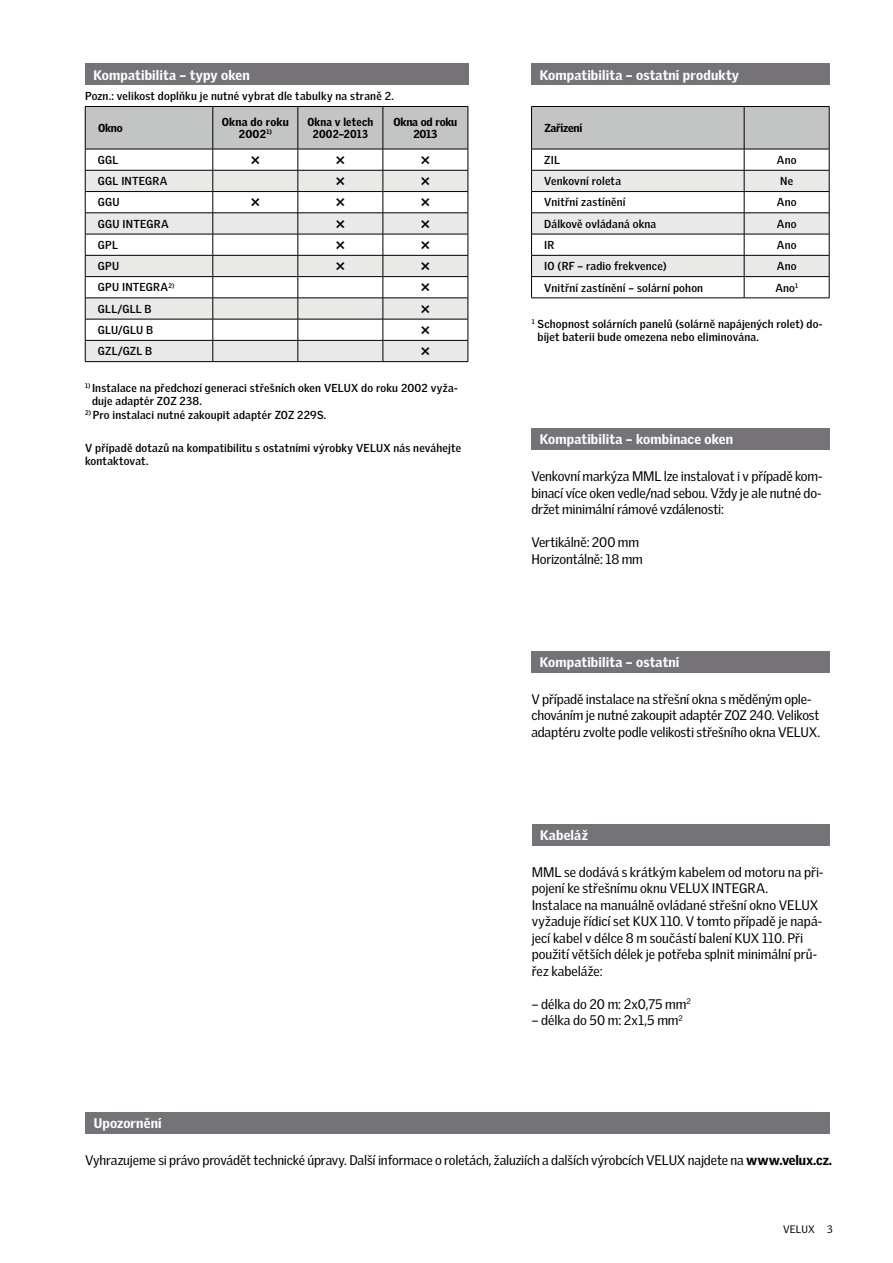
<style>
.page{position:relative;width:893px;height:1263px;background:#fff}
.page>*{position:absolute;margin:0;border:0;box-sizing:border-box;transform-origin:0 0}
.t1{font:700 16.5px "Velux Gothic";color:#000}
.t2{font:13.5px/16.5px "Velux Gothic";letter-spacing:-.005em;color:#000}
.t3{font:900 13.5px "Velux Gothic";letter-spacing:.01em;color:#fff}
.t4{font:700 11.25px/13.5px "Velux Gothic";letter-spacing:.015em;color:#000}
.t5{font:900 11.25px/12px "Velux Gothic";letter-spacing:-.02em;color:#000;text-align:center}
.t6{font:900 11.25px/12px "Velux Gothic";letter-spacing:.015em;color:#000;text-align:center}
.t7{font:900 11.25px/12px "Velux Gothic";letter-spacing:.015em;color:#000;text-align:center;scale:.95 1}
.t8{font:10.5px "Velux Gothic";letter-spacing:.015em;color:#000}
.s1{font-weight:900}
</style>
<div class="page">
<div style="left:85px;top:1112px;width:744px;height:22px;background:#757377"></div>
<div style="left:531px;top:64px;width:298px;height:21px;background:#757377"></div>
<svg style="left:531px;top:106px;width:299px;height:192px"></svg>
<hr style="left:531px;top:298px;width:213px;height:1px;background:#000">
<hr style="left:744px;top:298px;width:85px;height:1px;background:#000">
<div style="left:531px;top:428px;width:298px;height:22px;background:#757377"></div>
<div style="left:531px;top:651px;width:298px;height:21px;background:#757377"></div>
<div style="left:85px;top:64px;width:383px;height:21px;background:#757377"></div>
<svg style="left:85px;top:106px;width:384px;height:255px"></svg>
<hr style="left:85px;top:361px;width:128px;height:1px;background:#000">
<hr style="left:213px;top:361px;width:85px;height:1px;background:#000">
<hr style="left:298px;top:361px;width:85px;height:1px;background:#000">
<hr style="left:383px;top:361px;width:85px;height:1px;background:#000">
<div style="left:532px;top:824px;width:297px;height:21px;background:#757377"></div>
<p class="t3" style="left:94px;top:66px;width:158px">Kompatibilita – typy oken</p>
<p class="t4" style="left:85px;top:89px;width:310px">Pozn.: velikost doplňku je nutné vybrat dle tabulky na straně 2.</p>
<p class="t6" style="left:98px;top:122px;width:26px">Okno</p>
<p class="t6" style="left:222px;top:116px;width:69px">Okna do roku<br>2002<sup>1)</sup></p>
<p class="t7" style="left:308px;top:116px;width:71px">Okna v letech<br>2002–2013</p>
<p class="t5" style="left:394px;top:116px;width:65px">Okna od roku<br>2013</p>
<p class="t4" style="left:98px;top:153px;width:22px">GGL</p>
<p class="t1" style="left:250px;top:150px;width:11px">×</p>
<p class="t1" style="left:335px;top:150px;width:11px">×</p>
<p class="t1" style="left:420px;top:150px;width:11px">×</p>
<p class="t4" style="left:98px;top:174px;width:71px">GGL INTEGRA</p>
<p class="t1" style="left:335px;top:171px;width:11px">×</p>
<p class="t1" style="left:420px;top:171px;width:11px">×</p>
<p class="t4" style="left:98px;top:196px;width:23px">GGU</p>
<p class="t1" style="left:250px;top:192px;width:11px">×</p>
<p class="t1" style="left:335px;top:192px;width:11px">×</p>
<p class="t1" style="left:420px;top:192px;width:11px">×</p>
<p class="t4" style="left:98px;top:217px;width:72px">GGU INTEGRA</p>
<p class="t1" style="left:335px;top:214px;width:11px">×</p>
<p class="t1" style="left:420px;top:214px;width:11px">×</p>
<p class="t4" style="left:98px;top:238px;width:21px">GPL</p>
<p class="t1" style="left:335px;top:235px;width:11px">×</p>
<p class="t1" style="left:420px;top:235px;width:11px">×</p>
<p class="t4" style="left:98px;top:259px;width:23px">GPU</p>
<p class="t1" style="left:335px;top:256px;width:11px">×</p>
<p class="t1" style="left:420px;top:256px;width:11px">×</p>
<p class="t4" style="left:98px;top:281px;width:78px">GPU INTEGRA<sup>2)</sup></p>
<p class="t1" style="left:420px;top:278px;width:11px">×</p>
<p class="t4" style="left:98px;top:302px;width:55px">GLL/GLL B</p>
<p class="t1" style="left:420px;top:299px;width:11px">×</p>
<p class="t4" style="left:98px;top:323px;width:57px">GLU/GLU B</p>
<p class="t1" style="left:420px;top:320px;width:11px">×</p>
<p class="t4" style="left:98px;top:344px;width:56px">GZL/GZL B</p>
<p class="t1" style="left:420px;top:341px;width:11px">×</p>
<p class="t4" style="left:92px;top:381px;width:367px;text-indent:-7px"><sup>1)</sup> Instalace na předchozí generaci střešních oken VELUX do roku 2002 vyža&shy;duje adaptér ZOZ 238.</p>
<p class="t4" style="left:85px;top:408px;width:243px"><sup>2)</sup> Pro instalaci nutné zakoupit adaptér ZOZ 229S.</p>
<p class="t4" style="left:85px;top:441px;width:378px">V případě dotazů na kompatibilitu s ostatními výrobky VELUX nás neváhejte kontaktovat.</p>
<p class="t3" style="left:540px;top:66px;width:201px">Kompatibilita – ostatní produkty</p>
<p class="t5" style="left:544px;top:122px;width:39px">Zařízení</p>
<p class="t4" style="left:544px;top:153px;width:17px">ZIL</p>
<p class="t4" style="left:777px;top:153px;width:21px">Ano</p>
<p class="t4" style="left:544px;top:174px;width:78px">Venkovní roleta</p>
<p class="t4" style="left:780px;top:174px;width:14px">Ne</p>
<p class="t4" style="left:544px;top:196px;width:83px">Vnitřní zastínění</p>
<p class="t4" style="left:777px;top:196px;width:21px">Ano</p>
<p class="t4" style="left:544px;top:217px;width:113px">Dálkově ovládaná okna</p>
<p class="t4" style="left:777px;top:217px;width:21px">Ano</p>
<p class="t4" style="left:544px;top:238px;width:12px">IR</p>
<p class="t4" style="left:777px;top:238px;width:21px">Ano</p>
<p class="t4" style="left:544px;top:259px;width:124px">IO (RF – radio frekvence)</p>
<p class="t4" style="left:777px;top:259px;width:21px">Ano</p>
<p class="t4" style="left:544px;top:281px;width:160px">Vnitřní zastínění – solární pohon</p>
<p class="t4" style="left:775px;top:281px;width:24px">Ano<sup>1</sup></p>
<p class="t4" style="left:537px;top:317px;width:287px;text-indent:-6px"><sup>1</sup> Schopnost solárních panelů (solárně napájených rolet) do&shy;bíjet baterii bude omezena nebo eliminována.</p>
<p class="t3" style="left:540px;top:431px;width:195px">Kompatibilita – kombinace oken</p>
<p class="t2" style="left:531px;top:468px;width:293px;text-align:justify">Venkovní markýza MML lze instalovat i v případě kom&shy;binací více oken vedle/nad sebou. Vždy je ale nutné do&shy;držet minimální rámové vzdálenosti:</p>
<p class="t2" style="left:531px;top:534px;width:113px">Vertikálně: 200 mm<br>Horizontálně: 18 mm</p>
<p class="t3" style="left:540px;top:653px;width:141px">Kompatibilita – ostatní</p>
<p class="t2" style="left:531px;top:690px;width:290px">V případě instalace na střešní okna s měděným ople&shy;chováním je nutné zakoupit adaptér ZOZ 240. Velikost adaptéru zvolte podle velikosti střešního okna VELUX.</p>
<p class="t3" style="left:540px;top:826px;width:49px">Kabeláž</p>
<p class="t2" style="left:532px;top:863px;width:293px">MML se dodává s krátkým kabelem od motoru na při&shy;pojení ke střešnímu oknu VELUX INTEGRA.<br>Instalace na manuálně ovládané střešní okno VELUX vyžaduje řídicí set KUX 110. V tomto případě je napá&shy;jecí kabel v délce 8 m součástí balení KUX 110. Při použití větších délek je potřeba splnit minimální prů&shy;řez kabeláže:</p>
<p class="t2" style="left:532px;top:995px;width:161px">– délka do 20 m: 2x0,75 mm<sup>2</sup></p>
<p class="t2" style="left:532px;top:1012px;width:153px">– délka do 50 m: 2x1,5 mm<sup>2</sup></p>
<p class="t3" style="left:94px;top:1115px;width:69px">Upozornění</p>
<p class="t2" style="left:85px;top:1152px;width:749px">Vyhrazujeme si právo provádět technické úpravy. Další informace o roletách, žaluziích a dalších výrobcích VELUX najdete na <span class="s1">www.velux.cz.</span></p>
<p class="t8" style="left:783px;top:1223px;width:51px">VELUX 3</p>
</div>
